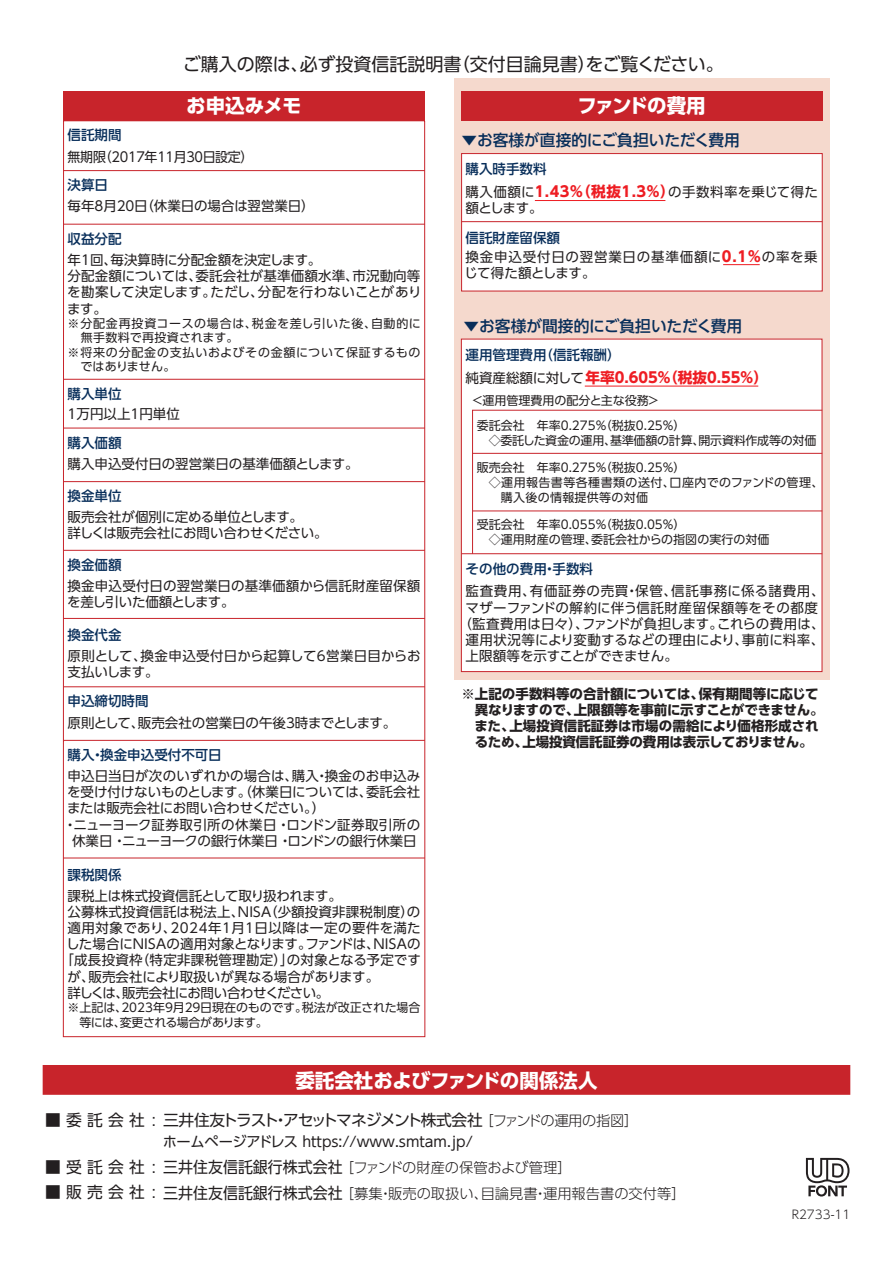
<style>
.page{position:relative;width:893px;height:1263px;background:#fff}
.page>*{position:absolute;margin:0;border:0;box-sizing:border-box;transform-origin:0 0}
.t1{font:700 19.5px "UD Shin Go Pro";letter-spacing:-.015em;color:#fff}
.t2{font:700 19.5px "UD Shin Go Pro";letter-spacing:-.075em;color:#fff}
.t3{font:18px "UD Shin Go Pro";color:#231f20}
.t4{font:500 15.75px "UD Shin Go Pro";color:#082e5a}
.t5{font:15.75px "UD Shin Go Pro";letter-spacing:-.075em;color:#231f20}
.t6{font:15.75px "UD Shin Go Pro";color:#231f20}
.t7{font:15.75px "UD Shin Go Pro";letter-spacing:-.02em;color:#231f20}
.t8{font:700 14.7px "UD Shin Go Pro";color:#ee1d23}
.t9{font:300 14.25px "UD Shin Go Pro";color:#231f20}
.t10{font:14.25px "UD Shin Go Pro";color:#231f20}
.t11{font:13.5px/16.2px "UD Shin Go Pro";color:#231f20}
.t12{font:700 13.5px/16.2px "UD Shin Go Pro";letter-spacing:-.01em;color:#231f20}
.t13{font:500 13.5px "UD Shin Go Pro";color:#082e5a}
.t14{font:13.5px/16.2px "UD Shin Go Pro";letter-spacing:.05em;color:#231f20}
.t15{font:13.5px "UD Shin Go Pro";letter-spacing:.04em;color:#231f20}
.t16{font:13.5px/16.2px "UD Shin Go Pro";letter-spacing:-.02em;color:#231f20}
.t17{font:13.5px/23.2px "UD Shin Go Pro";letter-spacing:.03em;color:#231f20}
.t18{font:13.5px "UD Shin Go Pro";letter-spacing:.02em;color:#231f20}
.t19{font:13.5px "UD Shin Go Pro";letter-spacing:.035em;color:#231f20}
.t20{font:13.5px "UD Shin Go Pro";letter-spacing:-.045em;color:#231f20}
.t21{font:13.5px "UD Shin Go Pro";letter-spacing:-.02em;color:#231f20;scale:.96 1}
.t22{font:12px/15px "UD Shin Go Pro";color:#231f20}
.t23{font:12px/15px "UD Shin Go Pro";letter-spacing:-.02em;color:#231f20}
.t24{font:12px "UD Shin Go Pro";letter-spacing:.05em;color:#231f20}
.t25{font:12px "UD Shin Go Pro";letter-spacing:.035em;color:#231f20}
.t26{font:12px "UD Shin Go Pro";letter-spacing:.065em;color:#231f20}
.t27{font:12px "UD Shin Go Pro";letter-spacing:.025em;color:#231f20}
.t28{font:300 12px "UD Shin Go Pro";color:#231f20}
.s1{font-weight:500;color:#082e5a}
.s2{font-weight:700;font-size:14.7px;color:#ee1d23}
.s3{font-weight:400;font-size:13.5px;color:#231f20}
.s4{font-weight:300;font-size:14.25px}
.s5{font-family:"Gothic MB101 Pro"}
.s6{font-weight:400;font-size:15.75px}
.s7{font-family:"Gothic MB101 Pro";font-weight:400;font-size:15.75px}
</style>
<div class="page">
<div style="left:454px;top:79px;width:376px;height:601px;background:#f5d9cd"></div>
<div style="left:461px;top:339px;width:361px;height:333px;background:#fff"></div>
<div style="left:461px;top:339px;width:361px;height:333px;border:1px solid #c8242b"></div>
<svg style="left:472px;top:410px;width:351px;height:144px"></svg>
<hr style="left:473px;top:453px;width:349px;height:1px;background:#c8242b">
<hr style="left:473px;top:511px;width:349px;height:1px;background:#c8242b">
<hr style="left:462px;top:553px;width:360px;height:1px;background:#c8242b">
<hr style="left:585px;top:386px;width:173px;height:1px;background:#ee1d23">
<div style="left:63px;top:91px;width:362px;height:30px;background:#c8242b"></div>
<svg style="left:63px;top:121px;width:362px;height:916px"></svg>
<div style="left:462px;top:154px;width:360px;height:84px;background:#fff"></div>
<div style="left:462px;top:238px;width:360px;height:53px;background:#fff"></div>
<div style="left:461px;top:153px;width:361px;height:138px;border:1px solid #c8242b"></div>
<div style="left:461px;top:91px;width:361px;height:30px;background:#c8242b"></div>
<hr style="left:535px;top:200px;width:130px;height:1px;background:#ee1d23">
<hr style="left:462px;top:221px;width:360px;height:1px;background:#c8242b">
<hr style="left:723px;top:264px;width:37px;height:1px;background:#ee1d23">
<svg style="left:806px;top:1158px;width:43px;height:38px"></svg>
<div style="left:43px;top:1065px;width:807px;height:30px;background:#c8242b"></div>
<h2 class="t3" style="left:183px;top:49px;width:543px">ご購入の際は、必ず投資信託説明書（交付目論見書）をご覧ください。</h2>
<h1 class="t1" style="left:186px;top:90px;width:117px">お申込みメモ</h1>
<p class="t13" style="left:68px;top:124px;width:55px">信託期間</p>
<p class="t21" style="left:68px;top:145px;width:195px">無期限（2017年11月30日設定）</p>
<p class="t13" style="left:68px;top:174px;width:42px">決算日</p>
<p class="t11" style="left:68px;top:198px;width:249px">毎年8月20日（休業日の場合は翌営業日）</p>
<p class="t13" style="left:68px;top:228px;width:55px">収益分配</p>
<p class="t11" style="left:67px;top:251px;width:356px">年1回、毎決算時に分配金額を決定します。<br>分配金額については、委託会社が基準価額水準、市況動向等を勘案して決定します。ただし、分配を行わないことがあります。</p>
<p class="t24" style="left:68px;top:314px;width:355px">※分配金再投資コースの場合は、税金を差し引いた後、自動的に</p>
<p class="t22" style="left:81px;top:330px;width:159px">無手数料で再投資されます。</p>
<p class="t26" style="left:68px;top:342px;width:354px">※将来の分配金の支払いおよびその金額について保証するもの</p>
<p class="t22" style="left:81px;top:359px;width:97px">ではありません。</p>
<p class="t13" style="left:68px;top:383px;width:55px">購入単位</p>
<p class="t11" style="left:68px;top:405px;width:114px">1万円以上1円単位</p>
<p class="t13" style="left:68px;top:432px;width:55px">購入価額</p>
<p class="t11" style="left:68px;top:455px;width:293px">購入申込受付日の翌営業日の基準価額とします。</p>
<p class="t13" style="left:68px;top:485px;width:55px">換金単位</p>
<p class="t16" style="left:68px;top:509px;width:262px">販売会社が個別に定める単位とします。<br>詳しくは販売会社にお問い合わせください。</p>
<p class="t13" style="left:68px;top:554px;width:55px">換金価額</p>
<p class="t11" style="left:67px;top:577px;width:355px">換金申込受付日の翌営業日の基準価額から信託財産留保額を差し引いた価額とします。</p>
<p class="t13" style="left:68px;top:623px;width:55px">換金代金</p>
<p class="t11" style="left:68px;top:647px;width:354px">原則として、換金申込受付日から起算して6営業日目からお支払いします。</p>
<p class="t13" style="left:68px;top:690px;width:82px">申込締切時間</p>
<p class="t11" style="left:68px;top:714px;width:330px">原則として、販売会社の営業日の午後3時までとします。</p>
<p class="t13" style="left:68px;top:744px;width:156px">購入・換金申込受付不可日</p>
<p class="t11" style="left:68px;top:767px;width:354px">申込日当日が次のいずれかの場合は、購入・換金のお申込み</p>
<p class="t11" style="left:67px;top:784px;width:355px">を受け付けないものとします。（休業日については、委託会社</p>
<p class="t11" style="left:67px;top:800px;width:260px">または販売会社にお問い合わせください。）</p>
<p class="t19" style="left:64px;top:814px;width:358px">・ニューヨーク証券取引所の休業日・ロンドン証券取引所の</p>
<p class="t11" style="left:72px;top:832px;width:346px">休業日・ニューヨークの銀行休業日・ロンドンの銀行休業日</p>
<p class="t13" style="left:68px;top:863px;width:55px">課税関係</p>
<p class="t11" style="left:68px;top:887px;width:276px">課税上は株式投資信託として取り扱われます。</p>
<p class="t11" style="left:68px;top:903px;width:354px">公募株式投資信託は税法上、NISA（少額投資非課税制度）の</p>
<p class="t15" style="left:68px;top:917px;width:355px">適用対象であり、2024年1月1日以降は一定の要件を満た</p>
<p class="t11" style="left:66px;top:936px;width:356px">した場合にNISAの適用対象となります。ファンドは、NISAの</p>
<p class="t18" style="left:60px;top:949px;width:362px">「成長投資枠（特定非課税管理勘定）」の対象となる予定です</p>
<p class="t11" style="left:68px;top:968px;width:313px">が、販売会社により取扱いが異なる場合があります。</p>
<p class="t20" style="left:68px;top:982px;width:263px">詳しくは、販売会社にお問い合わせください。</p>
<p class="t22" style="left:80px;top:1000px;width:342px;line-height:14.4px;text-indent:-12px">※上記は、2023年9月29日現在のものです。税法が改正された場合等には、変更される場合があります。</p>
<h1 class="t2" style="left:577px;top:90px;width:130px">ファンドの費用</h1>
<p class="t4" style="left:461px;top:128px;width:280px">▼お客様が直接的にご負担いただく費用</p>
<p class="t17" style="left:466px;top:157px;width:354px"><span class="s1">購入時手数料<br></span>購入価額に<span class="s2">1.43％（税抜1.3％）</span>の手数料率を乗じて得た</p>
<p class="t11" style="left:466px;top:200px;width:79px">額とします。</p>
<p class="t14" style="left:464px;top:248px;width:355px">換金申込受付日の翌営業日の基準価額に<span class="s2">0.1％</span>の率を乗じて得た額とします。</p>
<p class="t13" style="left:466px;top:227px;width:96px">信託財産留保額</p>
<p class="t4" style="left:464px;top:313px;width:280px">▼お客様が間接的にご負担いただく費用</p>
<p class="t13" style="left:466px;top:343px;width:156px">運用管理費用（信託報酬）</p>
<p class="t22" style="left:473px;top:392px;width:189px">&lt;運用管理費用の配分と主な役務＞</p>
<p class="t8" style="left:466px;top:365px;width:304px"><span class="s3">純資産総額に対して</span>年率0.605％（税抜0.55％）</p>
<p class="t23" style="left:489px;top:418px;width:329px;text-indent:-12px">委託会社　年率0.275％（税抜0.25％）<br>◇委託した資金の運用、基準価額の計算、開示資料作成等の対価</p>
<p class="t22" style="left:477px;top:459px;width:210px">販売会社　年率0.275％（税抜0.25％）</p>
<p class="t25" style="left:489px;top:473px;width:336px">◇運用報告書等各種書類の送付、口座内でのファンドの管理、</p>
<p class="t27" style="left:501px;top:488px;width:149px">購入後の情報提供等の対価</p>
<p class="t22" style="left:489px;top:517px;width:282px;text-indent:-12px">受託会社　年率0.055％（税抜0.05％）<br>◇運用財産の管理、委託会社からの指図の実行の対価</p>
<p class="t13" style="left:466px;top:558px;width:129px">その他の費用・手数料</p>
<p class="t14" style="left:466px;top:583px;width:360px">監査費用、有価証券の売買・保管、信託事務に係る諸費用、</p>
<p class="t15" style="left:465px;top:596px;width:354px">マザーファンドの解約に伴う信託財産留保額等をその都度</p>
<p class="t11" style="left:458px;top:615px;width:368px">（監査費用は日々）、ファンドが負担します。これらの費用は、</p>
<p class="t11" style="left:466px;top:631px;width:360px">運用状況等により変動するなどの理由により、事前に料率、</p>
<p class="t11" style="left:466px;top:648px;width:214px">上限額等を示すことができません。</p>
<p class="t12" style="left:474px;top:685px;width:351px;text-indent:-13px">※上記の手数料等の合計額については、保有期間等に応じて異なりますので、上限額等を事前に示すことができません。また、上場投資信託証券は市場の需給により価格形成されるため、上場投資信託証券の費用は表示しておりません。</p>
<h1 class="t1" style="left:295px;top:1064px;width:304px">委託会社およびファンドの関係法人</h1>
<p class="t5" style="left:163px;top:1107px;width:477px">三井住友トラスト・アセットマネジメント株式会社<span class="s4">［ファンドの運用の指図］</span></p>
<p class="t10" style="left:163px;top:1130px;width:312px">ホームページアドレス https://www.smtam.jp/</p>
<p class="t7" style="left:45px;top:1107px;width:112px">■ 委 託 会 社 <span class="s5">:</span></p>
<p class="t6" style="left:45px;top:1154px;width:528px">■ 受 託 会 社 <span class="s5">:</span> 三井住友信託銀行株式会社<span class="s4">［ファンドの財産の保管および管理］</span></p>
<p class="t9" style="left:45px;top:1182px;width:642px"><span class="s6">■ 販 売 会 社</span> <span class="s7">:</span> <span class="s6">三井住友信託銀行株式会社</span>［募集・販売の取扱い、目論見書・運用報告書の交付等］</p>
<p class="t28" style="left:792px;top:1204px;width:60px">R2733-11</p>
</div>
